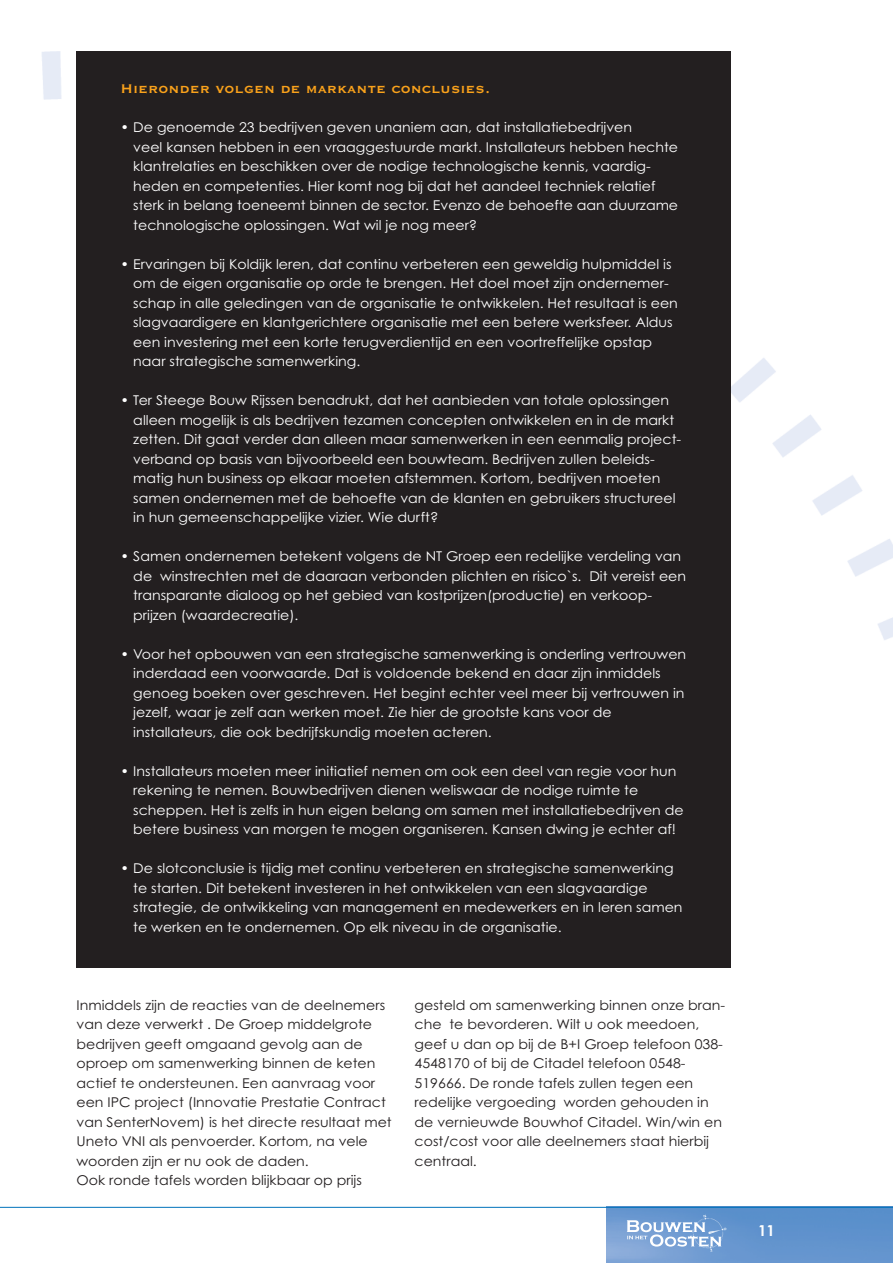
<style>
.page{position:relative;width:893px;height:1263px;background:#fff}
.page>*{position:absolute;margin:0;border:0;box-sizing:border-box;transform-origin:0 0}
.t1{font:700 16.5px "Copperplate Gothic BT";color:#faa21b}
.t2{font:700 15px "Century Gothic";color:#fff}
.t3{font:13.5px/19.5px "Century Gothic";color:#fff;scale:1.05 1}
.t4{font:13.5px/19.5px "Century Gothic";color:#231f20;scale:1.05 1}
</style>
<div class="page">
<img style="left:0;top:51px;width:893px;height:1211px">
<img style="left:607px;top:1208px;width:286px;height:55px">
<svg style="left:627px;top:1215px;width:99px;height:36px;background:#90b2db"></svg>
<hr style="left:0;top:1207px;width:893px;height:1px;background:#0072bb">
<div style="left:77px;top:51px;width:654px;height:917px;background:#231f20"></div>
<p class="t1" style="left:121px;top:78px;width:371px">Hieronder volgen de markante conclusies.</p>
<p class="t3" style="left:133px;top:119px;width:520px;text-indent:-13px">• De genoemde 23 bedrijven geven unaniem aan, dat installatiebedrijven<br>veel kansen hebben in een vraaggestuurde markt. Installateurs hebben hechte klantrelaties en beschikken over de nodige technologische kennis, vaardig&shy;heden en competenties. Hier komt nog bij dat het aandeel techniek relatief sterk in belang toeneemt binnen de sector. Evenzo de behoefte aan duurzame technologische oplossingen. Wat wil je nog meer?</p>
<p class="t3" style="left:133px;top:255px;width:520px;text-indent:-13px">• Ervaringen bij Koldijk leren, dat continu verbeteren een geweldig hulpmiddel is om de eigen organisatie op orde te brengen. Het doel moet zijn ondernemer&shy;schap in alle geledingen van de organisatie te ontwikkelen. Het resultaat is een slagvaardigere en klantgerichtere organisatie met een betere werksfeer. Aldus een investering met een korte terugverdientijd en een voortreffelijke opstap naar strategische samenwerking.</p>
<p class="t3" style="left:133px;top:392px;width:523px;text-indent:-13px">• Ter Steege Bouw Rijssen benadrukt, dat het aanbieden van totale oplossingen alleen mogelijk is als bedrijven tezamen concepten ontwikkelen en in de markt zetten. Dit gaat verder dan alleen maar samenwerken in een eenmalig project&shy;verband op basis van bijvoorbeeld een bouwteam. Bedrijven zullen beleids&shy;matig hun business op elkaar moeten afstemmen. Kortom, bedrijven moeten samen ondernemen met de behoefte van de klanten en gebruikers structureel in hun gemeenschappelijke vizier. Wie durft?</p>
<p class="t3" style="left:133px;top:548px;width:528px;text-indent:-13px">• Samen ondernemen betekent volgens de NT Groep een redelijke verdeling van de winstrechten met de daaraan verbonden plichten en risico`s. Dit vereist een transparante dialoog op het gebied van kostprijzen(productie) en verkoop&shy;prijzen (waardecreatie).</p>
<p class="t3" style="left:133px;top:645px;width:528px;text-indent:-13px">• Voor het opbouwen van een strategische samenwerking is onderling vertrouwen inderdaad een voorwaarde. Dat is voldoende bekend en daar zijn inmiddels genoeg boeken over geschreven. Het begint echter veel meer bij vertrouwen in jezelf, waar je zelf aan werken moet. Zie hier de grootste kans voor de installateurs, die ook bedrijfskundig moeten acteren.</p>
<p class="t3" style="left:133px;top:762px;width:526px;text-indent:-13px">• Installateurs moeten meer initiatief nemen om ook een deel van regie voor hun rekening te nemen. Bouwbedrijven dienen weliswaar de nodige ruimte te scheppen. Het is zelfs in hun eigen belang om samen met installatiebedrijven de betere business van morgen te mogen organiseren. Kansen dwing je echter af!</p>
<p class="t3" style="left:133px;top:860px;width:525px;text-indent:-13px">• De slotconclusie is tijdig met continu verbeteren en strategische samenwerking te starten. Dit betekent investeren in het ontwikkelen van een slagvaardige strategie, de ontwikkeling van management en medewerkers en in leren samen te werken en te ondernemen. Op elk niveau in de organisatie.</p>
<p class="t4" style="left:77px;top:996px;width:302px">Inmiddels zijn de reacties van de deelnemers van deze verwerkt . De Groep middelgrote bedrijven geeft omgaand gevolg aan de oproep om samenwerking binnen de keten actief te ondersteunen. Een aanvraag voor een IPC project (Innovatie Prestatie Contract van SenterNovem) is het directe resultaat met Uneto VNI als penvoerder. Kortom, na vele woorden zijn er nu ook de daden.<br>Ook ronde tafels worden blijkbaar op prijs</p>
<p class="t4" style="left:415px;top:996px;width:297px">gesteld om samenwerking binnen onze bran&shy;che te bevorderen. Wilt u ook meedoen, geef u dan op bij de B+I Groep telefoon 038- 4548170 of bij de Citadel telefoon 0548- 519666. De ronde tafels zullen tegen een redelijke vergoeding worden gehouden in de vernieuwde Bouwhof Citadel. Win/win en cost/cost voor alle deelnemers staat hierbij centraal.</p>
<p class="t2" style="left:758px;top:1222px;width:18px">11</p>
</div>
